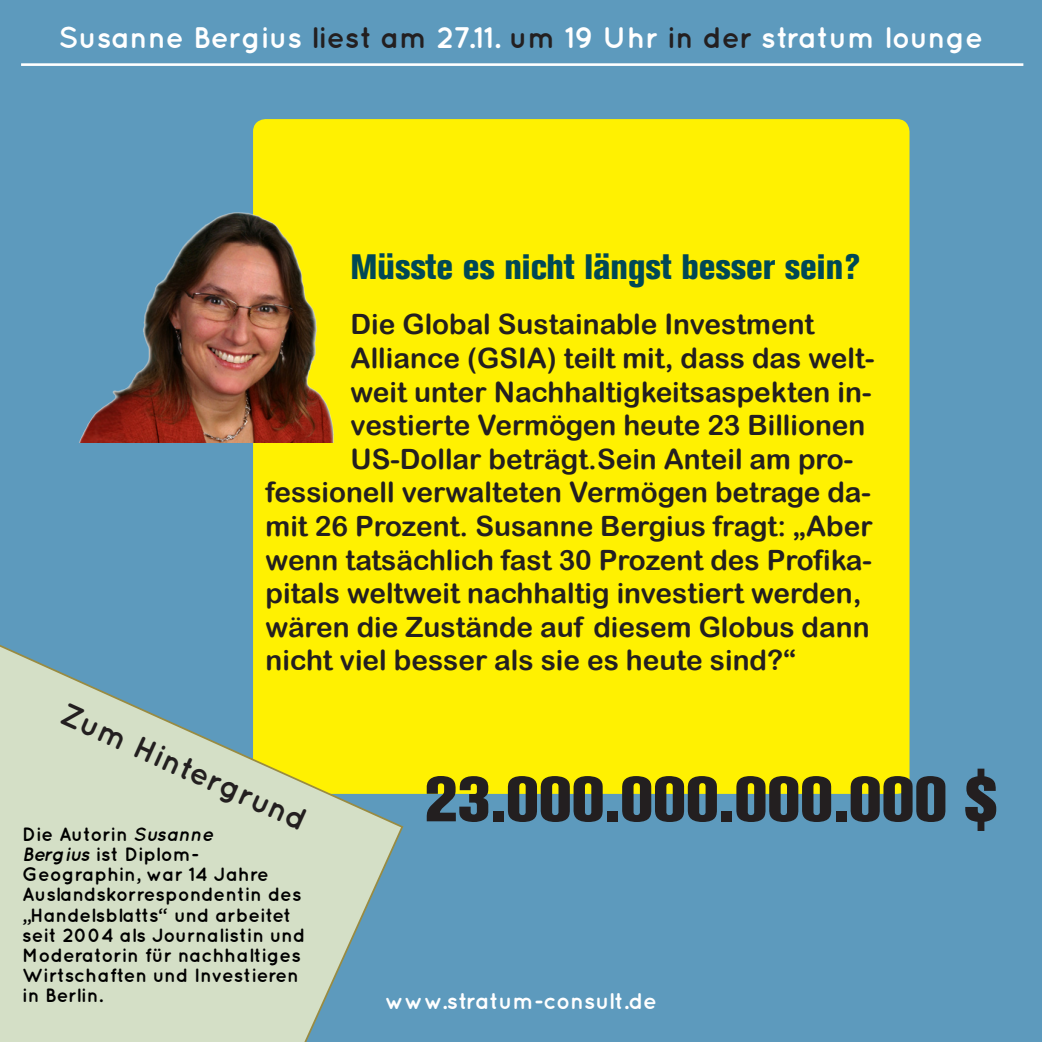
<style>
.page{position:relative;width:1042px;height:1042px;background:#5d9abd}
.page>*{position:absolute;margin:0;border:0;box-sizing:border-box;transform-origin:0 0}
.t1{font:800 63px "Akzidenz Grotesk BE";color:#231f20}
.t2{font:800 condensed 35px "Akzidenz Grotesk BE";color:#004855}
.t3{font:700 31.5px "Quicksand";color:#231f20}
.t4{font:700 29.75px "Quicksand";color:#fff}
.t5{font:28px "Arial Rounded MT Bold";color:#231f20}
.t6{font:700 22.75px "Quicksand";color:#fff}
.t7{font:700 19.25px/20.1px "Quicksand";color:#000}
.s1{color:#231f20}
.s2{font-style:italic}
</style>
<div class="page">
<hr style="left:21px;top:63px;width:1002px;height:3px;background:#fff">
<div style="left:253px;top:119px;width:656px;height:675px;background:#fff101;border-radius:13px"></div>
<svg style="left:0;top:641px;width:404px;height:401px;background:#c5d5a9"></svg>
<img style="left:79px;top:204px;width:255px;height:239px">
<p class="t4" style="left:59px;top:20px;width:926px">Susanne Bergius <span class="s1">liest am</span> 27.11. <span class="s1">um</span> 19 Uhr <span class="s1">in der</span> stratum lounge</p>
<p class="t2" style="left:350px;top:247px;width:512px">Müsste es nicht längst besser sein?</p>
<p class="t5" style="left:350px;top:308px;width:465px">Die Global Sustainable Investment</p>
<p class="t5" style="left:350px;top:341px;width:525px">Alliance (GSIA) teilt mit, dass das welt-</p>
<p class="t5" style="left:350px;top:375px;width:522px">weit unter Nachhaltigkeitsaspekten in-</p>
<p class="t5" style="left:350px;top:409px;width:516px">vestierte Vermögen heute 23 Billionen</p>
<p class="t5" style="left:350px;top:442px;width:504px">US-Dollar beträgt.Sein Anteil am pro-</p>
<p class="t5" style="left:266px;top:476px;width:607px">fessionell verwalteten Vermögen betrage da-</p>
<p class="t5" style="left:266px;top:509px;width:608px">mit 26 Prozent. Susanne Bergius fragt: „Aber</p>
<p class="t5" style="left:266px;top:543px;width:608px">wenn tatsächlich fast 30 Prozent des Profika-</p>
<p class="t5" style="left:266px;top:577px;width:597px">pitals weltweit nachhaltig investiert werden,</p>
<p class="t5" style="left:266px;top:610px;width:605px">wären die Zustände auf diesem Globus dann</p>
<p class="t5" style="left:266px;top:644px;width:532px">nicht viel besser als sie es heute sind?“</p>
<p class="t3" style="left:70px;top:695px;width:268px;rotate:24deg">Zum Hintergrund</p>
<p class="t7" style="left:22px;top:823px;width:285px">Die Autorin <span class="s2">Susanne<br>Bergius</span> ist Diplom-<br>Geographin, war 14 Jahre<br>Auslandskorrespondentin des „Handelsblatts“ und arbeitet seit 2004 als Journalistin und<br>Moderatorin für nachhaltiges<br>Wirtschaften und Investieren in Berlin.</p>
<p class="t1" style="left:425px;top:763px;width:574px">23.000.000.000.000 $</p>
<p class="t6" style="left:385px;top:987px;width:273px">www.stratum-consult.de</p>
</div>
